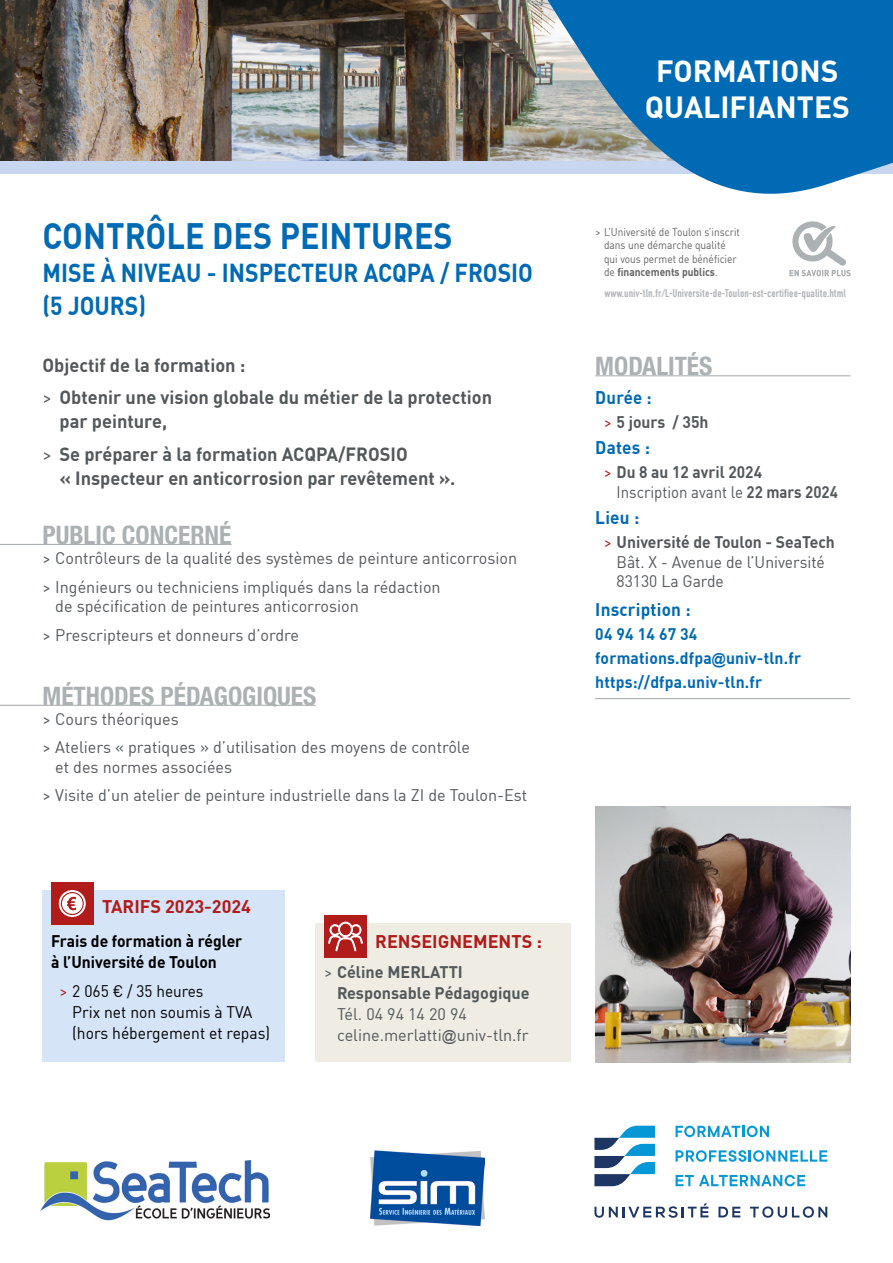
<style>
.page{position:relative;width:893px;height:1263px;background:#fff}
.page>*{position:absolute;margin:0;border:0;box-sizing:border-box;transform-origin:0 0}
.t1{font:700 36px "DIN Offc";color:#006ab4;scale:.9 1}
.t2{font:700 30px/36px "DIN Offc";color:#fff;text-align:center}
.t3{font:700 condensed 25.5px "Helvetica Neue LT Std";color:#acb1b4}
.t4{font:700 25.5px/33px "DIN Offc";color:#006ab4;scale:.9 1}
.t5{font:700 18.75px/32.5px "DIN Offc";color:#53585b}
.t6{font:700 18px "DIN Offc";color:#b11b1a}
.t7{font:700 18px "DIN Offc";letter-spacing:.01em;color:#0069b4;scale:.95 1}
.t8{font:700 18px "DIN Offc";letter-spacing:.01em;color:#006ab4;scale:.95 1}
.t9{font:700 18px "DIN Offc";letter-spacing:.01em;color:#006ab4;scale:.93 1}
.t10{font:16.5px/28.3px "DIN Offc";color:#53585b}
.t11{font:16.5px/19.8px "DIN Offc";color:#53585b;scale:.95 1}
.t12{font:700 16.5px/24px "DIN Offc";letter-spacing:.01em;color:#0069b4;scale:.95 1}
.t13{font:16.5px/21px "DIN Offc";color:#000;scale:.95 1}
.t14{font:700 16.5px/19.8px "DIN Offc";color:#53585b;scale:.94 1}
.t15{font:700 16.5px/21px "DIN Offc";color:#000;scale:.95 1}
.t16{font:700 16.5px/21px "DIN Offc";color:#53585b}
.t17{font:700 16.5px "DIN Offc";color:#53585b;scale:.95 1}
.t18{font:11.25px/13.5px "DIN Offc";color:#646363;scale:.9 1}
.t19{font:11.25px "DIN Condensed";color:#acb1b4}
.s1{font-weight:400}
.s2{color:#b11b1a}
.s3{font-family:"Arial";font-size:15px}
.s4{font-weight:700}
.s5{font-weight:400;color:#b11b1a}
</style>
<div class="page">
<hr style="left:0;top:544px;width:232px;height:1px;background:#acb1b4">
<hr style="left:0;top:705px;width:316px;height:1px;background:#acb1b4">
<hr style="left:595px;top:375px;width:255px;height:1px;background:#acb1b4">
<hr style="left:595px;top:698px;width:255px;height:1px;background:#acb1b4">
<div style="left:43px;top:891px;width:242px;height:171px;background:#d5e4f7"></div>
<div style="left:51px;top:882px;width:43px;height:42px;background:#b11b1a"></div>
<svg style="left:59px;top:890px;width:27px;height:27px"></svg>
<img style="left:595px;top:806px;width:255px;height:256px">
<img style="left:371px;top:1150px;width:113px;height:76px">
<img style="left:40px;top:1160px;width:230px;height:60px">
<img style="left:0;top:0;width:509px;height:162px">
<div style="left:0;top:162px;width:893px;height:12px;background:#c9d6ef"></div>
<svg style="left:509px;top:0;width:384px;height:194px;fill:#006ab4"></svg>
<svg style="left:675px;top:1126px;width:94px;height:11px"></svg>
<svg style="left:675px;top:1150px;width:152px;height:12px"></svg>
<svg style="left:675px;top:1175px;width:130px;height:11px"></svg>
<svg style="left:594px;top:1203px;width:114px;height:15px"></svg>
<svg style="left:718px;top:1207px;width:22px;height:10px"></svg>
<svg style="left:750px;top:1206px;width:77px;height:12px"></svg>
<svg style="left:594px;top:1126px;width:61px;height:60px"></svg>
<svg style="left:789px;top:221px;width:62px;height:55px"></svg>
<div style="left:316px;top:924px;width:255px;height:138px;background:#efede3"></div>
<div style="left:324px;top:915px;width:43px;height:42px;background:#b11b1a"></div>
<svg style="left:328px;top:922px;width:35px;height:30px"></svg>
<h1 class="t1" style="left:43px;top:212px;width:457px">CONTRÔLE DES PEINTURES</h1>
<h3 class="t4" style="left:43px;top:255px;width:547px">MISE À NIVEAU - INSPECTEUR ACQPA / FROSIO (5 JOURS)</h3>
<p class="t5" style="left:43px;top:348px;width:451px">Objectif de la formation :<br><span class="s1">&gt;</span> Obtenir une vision globale du métier de la protection</p>
<p class="t5" style="left:43px;top:404px;width:367px;text-indent:17px">par peinture,<br><span class="s1">&gt;</span> Se préparer à la formation ACQPA/FROSIO</p>
<p class="t5" style="left:60px;top:461px;width:397px">« Inspecteur en anticorrosion par revêtement ».</p>
<h3 class="t3" style="left:43px;top:520px;width:190px">PUBLIC CONCERNÉ</h3>
<p class="t10" style="left:43px;top:544px;width:476px">&gt; Contrôleurs de la qualité des systèmes de peinture anticorrosion &gt; Ingénieurs ou techniciens impliqués dans la rédaction</p>
<p class="t10" style="left:43px;top:592px;width:318px;text-indent:13px">de spécification de peintures anticorrosion &gt; Prescripteurs et donneurs d’ordre</p>
<h3 class="t3" style="left:43px;top:680px;width:275px">MÉTHODES PÉDAGOGIQUES</h3>
<p class="t10" style="left:43px;top:704px;width:429px">&gt; Cours théoriques<br>&gt; Ateliers « pratiques » d’utilisation des moyens de contrôle</p>
<p class="t10" style="left:43px;top:752px;width:486px;text-indent:13px">et des normes associées<br>&gt; Visite d’un atelier de peinture industrielle dans la ZI de Toulon-Est</p>
<p class="t6" style="left:102px;top:895px;width:150px">TARIFS 2023-2024</p>
<p class="t15" style="left:51px;top:930px;width:203px">Frais de formation à régler à l’Université de Toulon</p>
<p class="t13" style="left:72px;top:981px;width:210px;text-indent:-13px"><span class="s2">&gt;</span> 2 065 € / 35 heures<br>Prix net non soumis à TVA (hors hébergement et repas)</p>
<p class="t6" style="left:375px;top:930px;width:168px">RENSEIGNEMENTS :</p>
<p class="t16" style="left:337px;top:961px;width:194px;text-indent:-13px"><span class="s1">&gt;</span> Céline MERLATTI<br>Responsable Pédagogique</p>
<p class="t10" style="left:337px;top:1003px;width:193px;line-height:21px">Tél. 04 94 14 20 94 celine.merlatti<span class="s3">@</span>univ-tln.fr</p>
<h2 class="t2" style="left:645px;top:52px;width:207px">FORMATIONS<br>QUALIFIANTES</h2>
<p class="t18" style="left:604px;top:225px;width:153px;text-indent:-9px">&gt; L’Université de Toulon s’inscrit dans une démarche qualité qui vous permet de bénéficier de <span class="s4">financements publics</span>.</p>
<p class="t19" style="left:604px;top:287px;width:243px">www.univ-tln.fr/L-Universite-de-Toulon-est-certifiee-qualite.html</p>
<h3 class="t3" style="left:595px;top:351px;width:119px">MODALITÉS</h3>
<p class="t9" style="left:595px;top:386px;width:62px">Durée :</p>
<p class="t17" style="left:604px;top:411px;width:112px"><span class="s5">&gt;</span> 5 jours / 35h</p>
<p class="t8" style="left:595px;top:436px;width:59px">Dates :</p>
<p class="t14" style="left:617px;top:461px;width:237px;text-indent:-13px"><span class="s5">&gt;</span> Du 8 au 12 avril 2024<br><span class="s1">Inscription avant le</span> 22 mars 2024</p>
<p class="t8" style="left:595px;top:505px;width:48px">Lieu :</p>
<p class="t11" style="left:617px;top:532px;width:231px;text-indent:-13px"><span class="s2">&gt;</span> <span class="s4">Université de Toulon - SeaTech<br></span>Bât. X - Avenue de l’Université<br>83130 La Garde</p>
<p class="t7" style="left:595px;top:597px;width:102px">Inscription :</p>
<p class="t12" style="left:595px;top:621px;width:218px">04 94 14 67 34 formations.dfpa<span class="s3">@</span>univ-tln.fr https://dfpa.univ-tln.fr</p>
</div>
